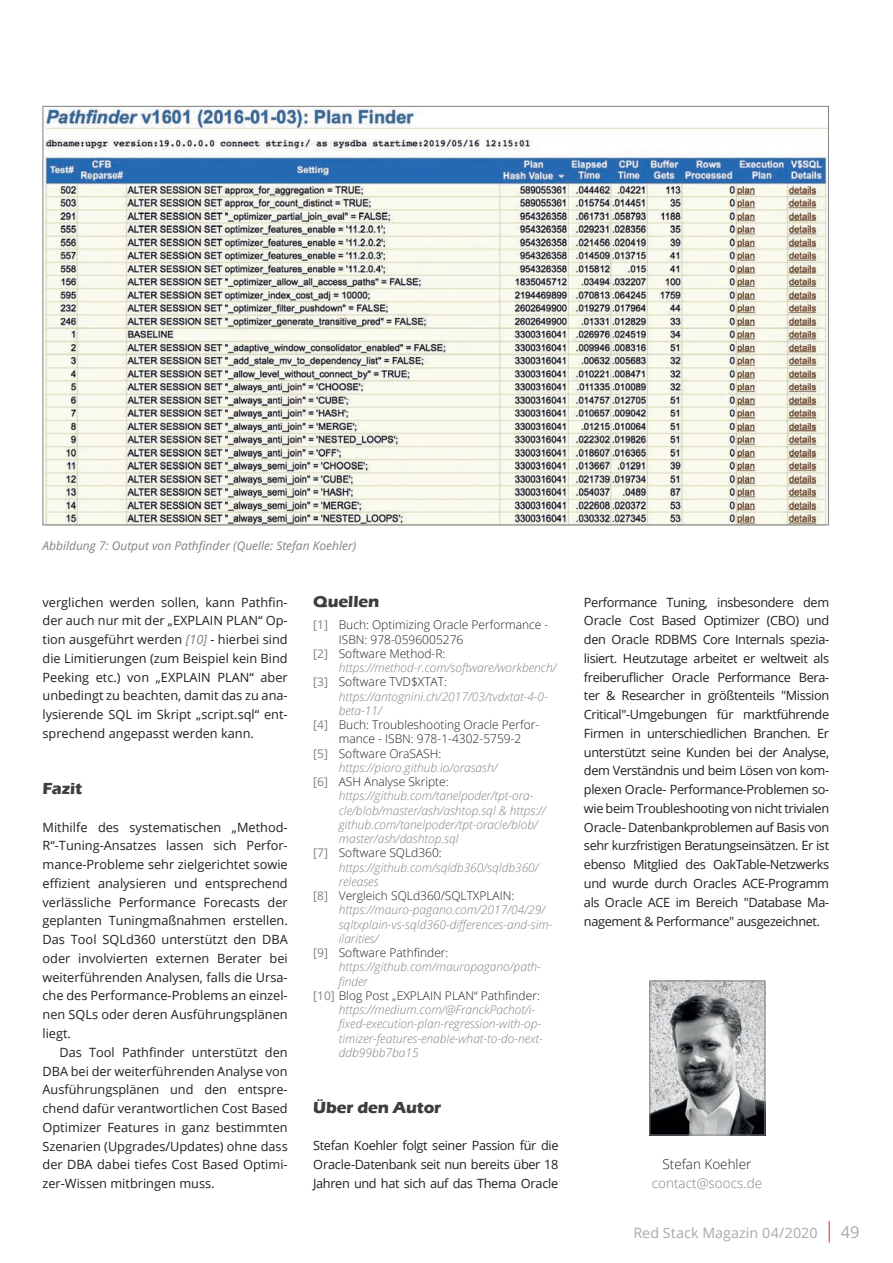
<style>
.page{position:relative;width:893px;height:1263px;background:#fff}
.page>*{position:absolute;margin:0;border:0;box-sizing:border-box;transform-origin:0 0}
.t1{font:700 16.5px "Eras ITC";letter-spacing:-.005em;color:#3e3e3f}
.t2{font:16.5px "Open Sans";color:#a8a9ad}
.t3{font:14.25px "Open Sans";letter-spacing:.005em;color:#a8a9ad}
.t4{font:300 13.5px "Open Sans";color:#808285}
.t5{font:300 13.5px "Open Sans";color:#231f20}
.t6{font:12.75px/18.8px "Open Sans";color:#231f20;text-align:justify}
.t7{font:italic 300 12px "Open Sans";color:#808285}
.t8{font:300 12px "Open Sans";color:#231f20}
.t9{font:italic 12px "Open Sans";color:#808285}
.s1{font-style:italic;color:#808285}
.s2{font-weight:400;color:#808285}
</style>
<div class="page">
<svg style="left:829px;top:1221px;width:1px;height:21px"></svg>
<img style="left:45px;top:108px;width:782px;height:415px">
<img style="left:652px;top:983px;width:111px;height:150px">
<div style="left:650px;top:981px;width:115px;height:154px;border:1px solid #808285"></div>
<p class="t9" style="left:43px;top:538px;width:315px">Abbildung 7: Output von Pathfinder (Quelle: Stefan Koehler)</p>
<p class="t6" style="left:43px;top:592px;width:247px">verglichen werden sollen, kann Pathfin&shy;der auch nur mit der „EXPLAIN PLAN“ Op&shy;tion ausgeführt werden <span class="s1">[10]</span> - hierbei sind die Limitierungen (zum Beispiel kein Bind Peeking etc.) von „EXPLAIN PLAN“ aber unbedingt zu beachten, damit das zu ana&shy;lysierende SQL im Skript „script.sql“ ent&shy;sprechend angepasst werden kann.</p>
<p class="t1" style="left:43px;top:779px;width:41px">Fazit</p>
<p class="t6" style="left:43px;top:817px;width:247px">Mithilfe des systematischen „Method-R“-Tuning-Ansatzes lassen sich Perfor&shy;mance-Probleme sehr zielgerichtet sowie effizient analysieren und entsprechend verlässliche Performance Forecasts der geplanten Tuningmaßnahmen erstellen.<br>Das Tool SQLd360 unterstützt den DBA oder involvierten externen Berater bei weiterführenden Analysen, falls die Ursa&shy;che des Performance-Problems an einzel&shy;nen SQLs oder deren Ausführungsplänen liegt.</p>
<p class="t6" style="left:43px;top:1042px;width:247px;text-indent:17px">Das Tool Pathfinder unterstützt den DBA bei der weiterführenden Analyse von Ausführungsplänen und den entspre&shy;chend dafür verantwortlichen Cost Based Optimizer Features in ganz bestimmten Szenarien (Upgrades/Updates) ohne dass der DBA dabei tiefes Cost Based Optimi&shy;zer-Wissen mitbringen muss.</p>
<p class="t1" style="left:313px;top:592px;width:68px">Quellen</p>
<p class="t8" style="left:313px;top:617px;width:237px"><span class="s2">[1]</span> Buch: Optimizing Oracle Performance -</p>
<p class="t8" style="left:339px;top:631px;width:126px">ISBN: 978-0596005276</p>
<p class="t8" style="left:313px;top:645px;width:134px"><span class="s2">[2]</span> Software Method-R:</p>
<p class="t7" style="left:339px;top:659px;width:219px">https://method-r.com/software/workbench/</p>
<p class="t8" style="left:313px;top:674px;width:135px"><span class="s2">[3]</span> Software TVD$XTAT:</p>
<p class="t7" style="left:339px;top:688px;width:211px">https://antognini.ch/2017/03/tvdxtat-4-0-</p>
<p class="t7" style="left:339px;top:702px;width:45px">beta-11/</p>
<p class="t8" style="left:313px;top:716px;width:228px"><span class="s2">[4]</span> Buch: Troubleshooting Oracle Perfor-</p>
<p class="t8" style="left:339px;top:731px;width:184px">mance - ISBN: 978-1-4302-5759-2</p>
<p class="t8" style="left:313px;top:745px;width:130px"><span class="s2">[5]</span> Software OraSASH:</p>
<p class="t7" style="left:339px;top:759px;width:160px">https://pioro.github.io/orasash/</p>
<p class="t8" style="left:313px;top:773px;width:137px"><span class="s2">[6]</span> ASH Analyse Skripte:</p>
<p class="t7" style="left:339px;top:788px;width:196px">https://github.com/tanelpoder/tpt-ora-</p>
<p class="t7" style="left:339px;top:802px;width:208px">cle/blob/master/ash/ashtop.sql &amp; https://</p>
<p class="t7" style="left:339px;top:816px;width:201px">github.com/tanelpoder/tpt-oracle/blob/</p>
<p class="t7" style="left:339px;top:830px;width:121px">master/ash/dashtop.sql</p>
<p class="t8" style="left:313px;top:845px;width:130px"><span class="s2">[7]</span> Software SQLd360:</p>
<p class="t7" style="left:339px;top:859px;width:201px">https://github.com/sqldb360/sqldb360/</p>
<p class="t7" style="left:339px;top:873px;width:41px">releases</p>
<p class="t8" style="left:313px;top:887px;width:203px"><span class="s2">[8]</span> Vergleich SQLd360/SQLTXPLAIN:</p>
<p class="t7" style="left:339px;top:902px;width:208px">https://mauro-pagano.com/2017/04/29/</p>
<p class="t7" style="left:339px;top:916px;width:215px">sqltxplain-vs-sqld360-differences-and-sim-</p>
<p class="t7" style="left:339px;top:930px;width:41px">ilarities/</p>
<p class="t8" style="left:313px;top:944px;width:137px"><span class="s2">[9]</span> Software Pathfinder:</p>
<p class="t7" style="left:339px;top:959px;width:204px">https://github.com/mauropagano/path-</p>
<p class="t7" style="left:339px;top:973px;width:31px">finder</p>
<p class="t8" style="left:313px;top:987px;width:228px"><span class="s2">[10]</span> Blog Post „EXPLAIN PLAN“ Pathfinder:</p>
<p class="t7" style="left:339px;top:1001px;width:198px">https://medium.com/@FranckPachot/i-</p>
<p class="t7" style="left:339px;top:1016px;width:204px">fixed-execution-plan-regression-with-op-</p>
<p class="t7" style="left:339px;top:1030px;width:206px">timizer-features-enable-what-to-do-next-</p>
<p class="t7" style="left:339px;top:1044px;width:81px">ddb99bb7ba15</p>
<p class="t1" style="left:313px;top:1098px;width:130px">Über den Autor</p>
<p class="t6" style="left:313px;top:1136px;width:247px">Stefan Koehler folgt seiner Passion für die Oracle-Datenbank seit nun bereits über 18<br>Jahren und hat sich auf das Thema Oracle</p>
<p class="t6" style="left:584px;top:592px;width:247px">Performance Tuning, insbesondere dem Oracle Cost Based Optimizer (CBO) und den Oracle RDBMS Core Internals spezia&shy;lisiert. Heutzutage arbeitet er weltweit als freiberuflicher Oracle Performance Bera&shy;ter &amp; Researcher in größtenteils "Mission Critical"-Umgebungen für marktführende Firmen in unterschiedlichen Branchen. Er unterstützt seine Kunden bei der Analyse, dem Verständnis und beim Lösen von kom&shy;plexen Oracle- Performance-Problemen so&shy;wie beim Troubleshooting von nicht trivialen Oracle- Datenbankproblemen auf Basis von sehr kurzfristigen Beratungseinsätzen. Er ist ebenso Mitglied des OakTable-Netzwerks und wurde durch Oracles ACE-Programm als Oracle ACE im Bereich "Database Ma&shy;nagement &amp; Performance" ausgezeichnet.</p>
<p class="t5" style="left:662px;top:1155px;width:90px">Stefan Koehler</p>
<p class="t4" style="left:652px;top:1174px;width:112px">contact@soocs.de</p>
<p class="t3" style="left:633px;top:1223px;width:186px">Red Stack Magazin 04/2020</p>
<p class="t2" style="left:841px;top:1221px;width:20px">49</p>
</div>
